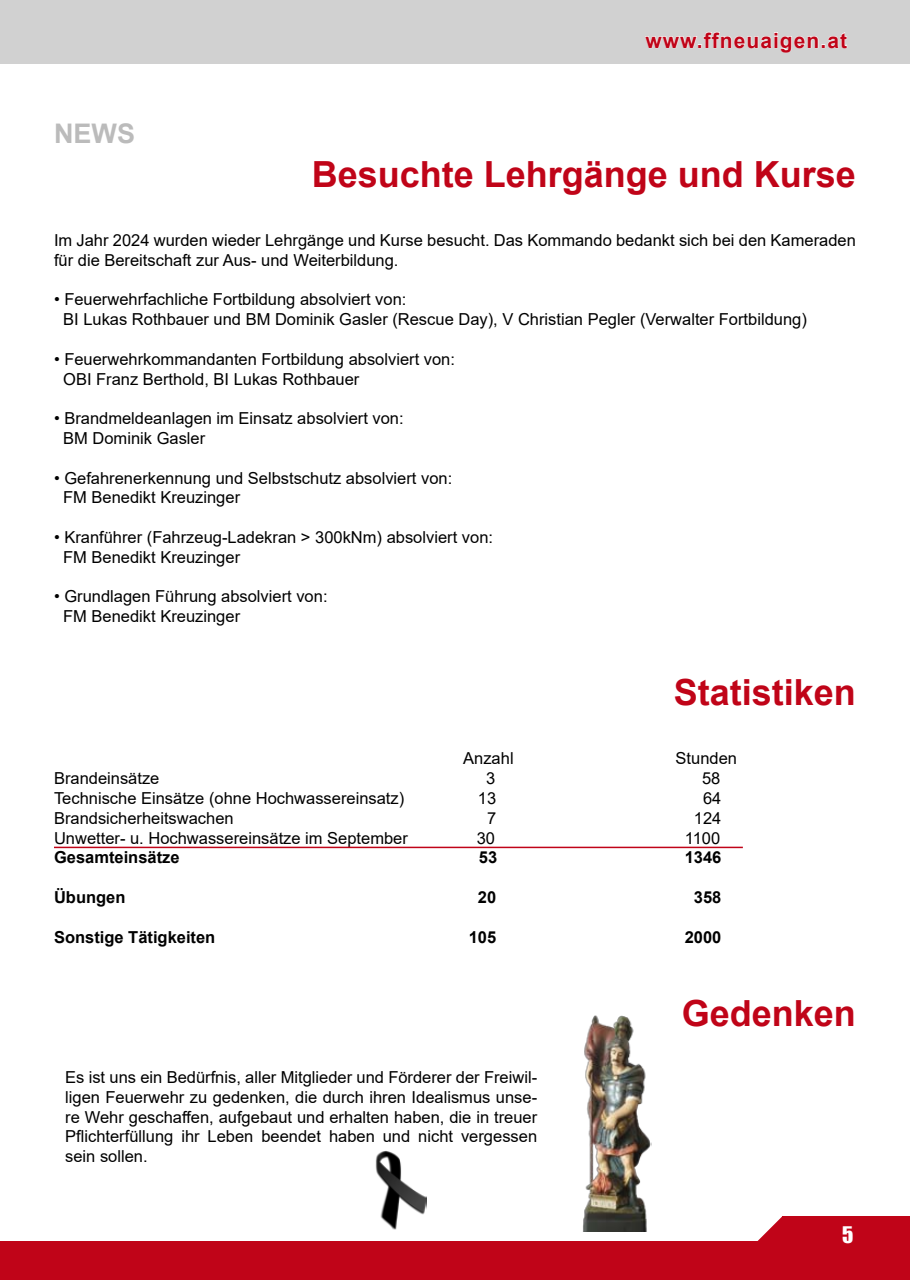
<style>
.page{position:relative;width:910px;height:1280px;background:#fff}
.page>*{position:absolute;margin:0;border:0;box-sizing:border-box;transform-origin:0 0}
.t1{font:700 36px "Arial";color:#c00418}
.t2{font:700 27px "Arial";color:#bbb}
.t3{font:700 21px "Arial";letter-spacing:.05em;color:#c00418}
.t4{font:21px "Impact";color:#fff}
.t5{font:16.5px/19.8px "Arial";color:#000}
.t6{font:700 16.5px "Arial";color:#000}
</style>
<div class="page">
<div style="left:0;top:0;width:910px;height:64px;background:#d1d1d1"></div>
<div style="left:782px;top:1216px;width:128px;height:64px;background:#c00418"></div>
<svg style="left:645px;top:32px;width:202px;height:21px"></svg>
<div style="left:0;top:1242px;width:782px;height:38px;background:#c00418"></div>
<svg style="left:744px;top:1216px;width:38px;height:26px"></svg>
<hr style="left:54px;top:847px;width:689px;height:1px;background:#c00418">
<img style="left:375px;top:1151px;width:52px;height:79px">
<img style="left:582px;top:1015px;width:70px;height:217px">
<h2 class="t2" style="left:54px;top:115px;width:82px">NEWS</h2>
<p class="t3" style="left:645px;top:25px;width:203px">www.ffneuaigen.at</p>
<h1 class="t1" style="left:312px;top:149px;width:546px">Besuchte Lehrgänge und Kurse</h1>
<p class="t5" style="left:54px;top:230px;width:803px">Im Jahr 2024 wurden wieder Lehrgänge und Kurse besucht. Das Kommando bedankt sich bei den Kameraden für die Bereitschaft zur Aus- und Weiterbildung.</p>
<p class="t5" style="left:63px;top:290px;width:745px;text-indent:-9px">• Feuerwehrfachliche Fortbildung absolviert von:<br>BI Lukas Rothbauer und BM Dominik Gasler (Rescue Day), V Christian Pegler (Verwalter Fortbildung)</p>
<p class="t5" style="left:63px;top:349px;width:393px;text-indent:-9px">• Feuerwehrkommandanten Fortbildung absolviert von:<br>OBI Franz Berthold, BI Lukas Rothbauer</p>
<p class="t5" style="left:63px;top:408px;width:342px;text-indent:-9px">• Brandmeldeanlagen im Einsatz absolviert von:<br>BM Dominik Gasler</p>
<p class="t5" style="left:63px;top:468px;width:391px;text-indent:-9px">• Gefahrenerkennung und Selbstschutz absolviert von:<br>FM Benedikt Kreuzinger</p>
<p class="t5" style="left:63px;top:527px;width:431px;text-indent:-9px">• Kranführer (Fahrzeug-Ladekran &gt; 300kNm) absolviert von:<br>FM Benedikt Kreuzinger</p>
<p class="t5" style="left:63px;top:587px;width:266px;text-indent:-9px">• Grundlagen Führung absolviert von:<br>FM Benedikt Kreuzinger</p>
<h1 class="t1" style="left:674px;top:667px;width:184px">Statistiken</h1>
<p class="t5" style="left:463px;top:749px;width:52px">Anzahl</p>
<p class="t5" style="left:676px;top:749px;width:63px">Stunden</p>
<p class="t5" style="left:54px;top:768px;width:107px">Brandeinsätze</p>
<p class="t5" style="left:486px;top:768px;width:11px">3</p>
<p class="t5" style="left:702px;top:768px;width:20px">58</p>
<p class="t5" style="left:54px;top:788px;width:352px">Technische Einsätze (ohne Hochwassereinsatz)</p>
<p class="t5" style="left:478px;top:788px;width:20px">13</p>
<p class="t5" style="left:703px;top:788px;width:20px">64</p>
<p class="t5" style="left:54px;top:808px;width:181px">Brandsicherheitswachen</p>
<p class="t5" style="left:487px;top:808px;width:11px">7</p>
<p class="t5" style="left:694px;top:808px;width:29px">124</p>
<p class="t5" style="left:54px;top:828px;width:355px">Unwetter- u. Hochwassereinsätze im September</p>
<p class="t5" style="left:477px;top:828px;width:20px">30</p>
<p class="t5" style="left:685px;top:828px;width:37px">1100</p>
<p class="t6" style="left:54px;top:846px;width:127px">Gesamteinsätze</p>
<p class="t6" style="left:479px;top:846px;width:20px">53</p>
<p class="t6" style="left:685px;top:846px;width:38px">1346</p>
<p class="t6" style="left:54px;top:886px;width:73px">Übungen</p>
<p class="t6" style="left:478px;top:886px;width:20px">20</p>
<p class="t6" style="left:694px;top:886px;width:29px">358</p>
<p class="t6" style="left:54px;top:925px;width:163px">Sonstige Tätigkeiten</p>
<p class="t6" style="left:469px;top:925px;width:29px">105</p>
<p class="t6" style="left:685px;top:925px;width:38px">2000</p>
<p class="t5" style="left:65px;top:1067px;width:473px;text-align:justify">Es ist uns ein Bedürfnis, aller Mitglieder und Förderer der Freiwil&shy;ligen Feuerwehr zu gedenken, die durch ihren Idealismus unse&shy;re Wehr geschaffen, aufgebaut und erhalten haben, die in treuer Pflichterfüllung ihr Leben beendet haben und nicht vergessen sein sollen.</p>
<h1 class="t1" style="left:682px;top:987px;width:176px">Gedenken</h1>
<p class="t4" style="left:842px;top:1218px;width:13px">5</p>
</div>
